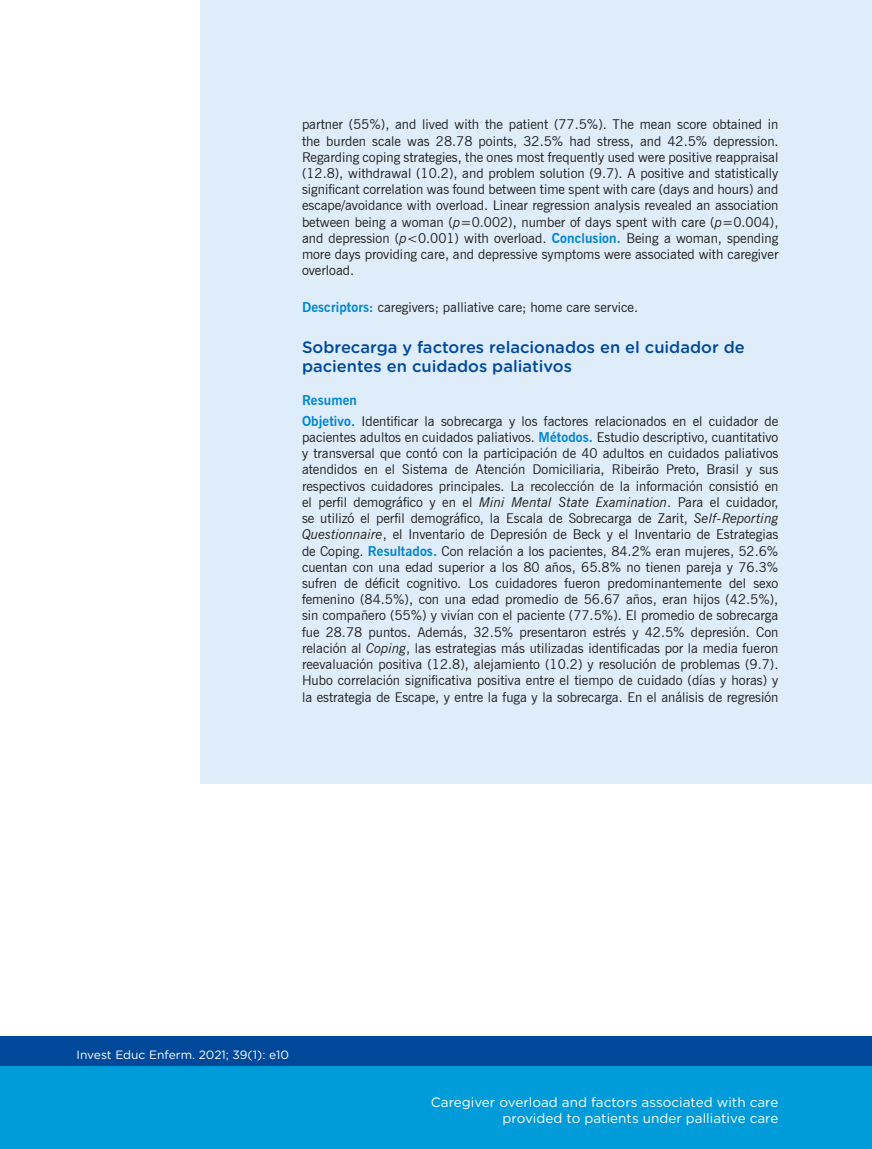
<style>
.page{position:relative;width:872px;height:1149px;background:#fff}
.page>*{position:absolute;margin:0;border:0;box-sizing:border-box;transform-origin:0 0}
.t1{font:500 16.5px/19.8px "Gotham Rounded";color:#00499a}
.t2{font:13.5px/16.2px "News Gothic BT";color:#1d1d1b;text-align:justify}
.t3{font:13.5px/16.2px "Gotham Rounded";color:#fff;text-align:right}
.t4{font:12px "Gotham Rounded";color:#fff}
.s1{font-style:italic}
.s2{font-weight:700;color:#0086ce}
</style>
<div class="page">
<div style="left:0;top:1035px;width:871px;height:113px;background:#00499a"></div>
<div style="left:0;top:1065px;width:871px;height:83px;background:#009bd9"></div>
<div style="left:201px;top:0;width:671px;height:782px;background:#dfecfa"></div>
<p class="t2" style="left:302px;top:116px;width:478px">partner (55%), and lived with the patient (77.5%). The mean score obtained in the burden scale was 28.78 points, 32.5% had stress, and 42.5% depression.<br>Regarding coping strategies, the ones most frequently used were positive reappraisal (12.8), withdrawal (10.2), and problem solution (9.7). A positive and statistically significant correlation was found between time spent with care (days and hours) and escape/avoidance with overload. Linear regression analysis revealed an association between being a woman (<span class="s1">p</span>=0.002), number of days spent with care (<span class="s1">p</span>=0.004), and depression (<span class="s1">p</span>&lt;0.001) with overload. <span class="s2">Conclusion.</span> Being a woman, spending more days providing care, and depressive symptoms were associated with caregiver overload.</p>
<p class="t2" style="left:302px;top:299px;width:338px"><span class="s2">Descriptors:</span> caregivers; palliative care; home care service.</p>
<p class="t1" style="left:302px;top:336px;width:444px">Sobrecarga y factores relacionados en el cuidador de pacientes en cuidados paliativos</p>
<p class="t2" style="left:302px;top:390px;width:478px;line-height:20.5px"><span class="s2">Resumen<br>Objetivo.</span> Identificar la sobrecarga y los factores relacionados en el cuidador de</p>
<p class="t2" style="left:302px;top:429px;width:478px">pacientes adultos en cuidados paliativos. <span class="s2">Métodos.</span> Estudio descriptivo, cuantitativo y transversal que contó con la participación de 40 adultos en cuidados paliativos atendidos en el Sistema de Atención Domiciliaria, Ribeirão Preto, Brasil y sus respectivos cuidadores principales. La recolección de la información consistió en el perfil demográfico y en el <span class="s1">Mini Mental State Examination</span>. Para el cuidador, se utilizó el perfil demográfico, la Escala de Sobrecarga de Zarit, <span class="s1">Self-Reporting Questionnaire</span>, el Inventario de Depresión de Beck y el Inventario de Estrategias de Coping. <span class="s2">Resultados.</span> Con relación a los pacientes, 84.2% eran mujeres, 52.6% cuentan con una edad superior a los 80 años, 65.8% no tienen pareja y 76.3% sufren de déficit cognitivo. Los cuidadores fueron predominantemente del sexo femenino (84.5%), con una edad promedio de 56.67 años, eran hijos (42.5%), sin compañero (55%) y vivían con el paciente (77.5%). El promedio de sobrecarga fue 28.78 puntos. Además, 32.5% presentaron estrés y 42.5% depresión. Con relación al <span class="s1">Coping</span>, las estrategias más utilizadas identificadas por la media fueron reevaluación positiva (12.8), alejamiento (10.2) y resolución de problemas (9.7).<br>Hubo correlación significativa positiva entre el tiempo de cuidado (días y horas) y la estrategia de Escape, y entre la fuga y la sobrecarga. En el análisis de regresión</p>
<p class="t4" style="left:77px;top:1046px;width:214px">Invest Educ Enferm. 2021; 39(1): e10</p>
<p class="t3" style="left:431px;top:1093px;width:349px">Caregiver overload and factors associated with care provided to patients under palliative care</p>
</div>
